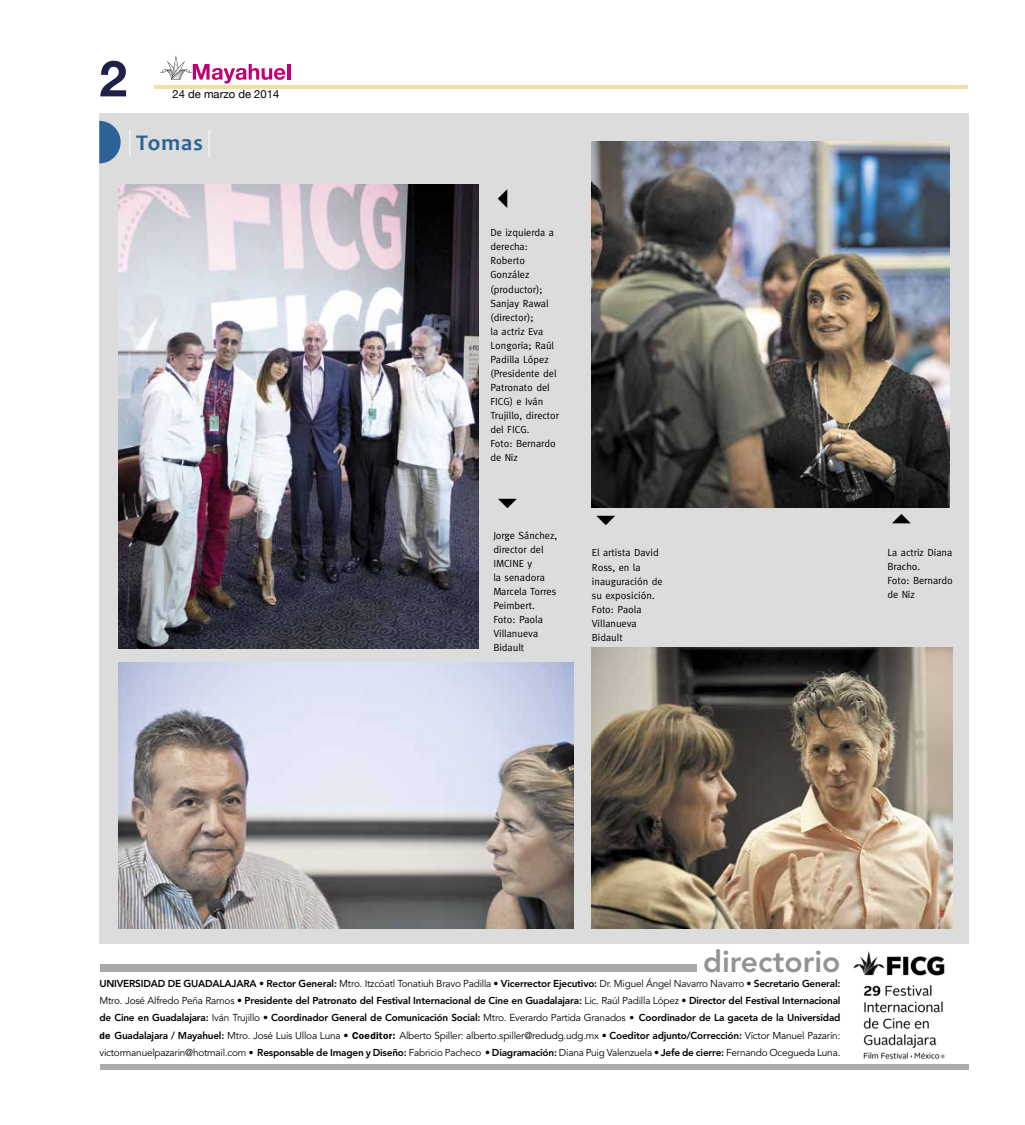
<style>
.page{position:relative;width:1025px;height:1125px;background:#fff}
.page>*{position:absolute;margin:0;border:0;box-sizing:border-box;transform-origin:0 0}
.t1{font:700 50px "Helvetica Neue";color:#1f204a}
.t2{font:800 30px "Avenir";color:#939393}
.t3{font:700 22.5px "Candara";color:#2c6295}
.t4{font:11.25px "Helvetica Neue";color:#000}
.t5{font:10.25px/14.1px "Meta Normal";color:#000}
.t6{font:800 10px/17.4px "Avenir";letter-spacing:-.02em;color:#000;text-align:justify}
.s1{font-weight:400}
.s2{font-family:"Franklin Gothic";font-weight:600}
</style>
<div class="page">
<hr style="left:154px;top:85px;width:813px;height:3px;background:#f0e0a3">
<hr style="left:287px;top:64px;width:3px;height:16px;background:#c00078">
<svg style="left:160px;top:55px;width:125px;height:29px"></svg>
<div style="left:99px;top:114px;width:869px;height:830px;background:#dcdcdc"></div>
<div style="left:100px;top:964px;width:596px;height:8px;background:#aaa"></div>
<div style="left:100px;top:1065px;width:868px;height:5px;background:#aaa"></div>
<img style="left:853px;top:951px;width:92px;height:108px">
<svg style="left:99px;top:121px;width:22px;height:42px"></svg>
<svg style="left:129px;top:130px;width:1px;height:27px"></svg>
<svg style="left:209px;top:130px;width:1px;height:27px"></svg>
<img style="left:591px;top:142px;width:357px;height:366px">
<img style="left:119px;top:662px;width:454px;height:267px">
<img style="left:119px;top:184px;width:359px;height:464px">
<img style="left:591px;top:648px;width:360px;height:281px">
<h1 class="t1" style="left:99px;top:39px;width:29px">2</h1>
<p class="t4" style="left:172px;top:86px;width:108px">24 de marzo de 2014</p>
<h3 class="t3" style="left:136px;top:128px;width:68px">Tomas</h3>
<p class="t5" style="left:490px;top:226px;width:70px">De izquierda a derecha:<br>Roberto<br>González (productor);<br>Sanjay Rawal (director);<br>la actriz Eva<br>Longoria; Raúl<br>Padilla López (Presidente del<br>Patronato del<br>FICG) e Iván<br>Trujillo, director del FICG.<br>Foto: Bernardo de Niz</p>
<p class="t5" style="left:493px;top:528px;width:65px">Jorge Sánchez, director del<br>IMCINE y<br>la senadora<br>Marcela Torres<br>Peimbert.<br>Foto: Paola<br>Villanueva<br>Bidault</p>
<p class="t5" style="left:591px;top:546px;width:72px">El artista David<br>Ross, en la inauguración de su exposición.<br>Foto: Paola<br>Villanueva<br>Bidault</p>
<p class="t5" style="left:887px;top:545px;width:67px">La actriz Diana<br>Bracho.<br>Foto: Bernardo de Niz</p>
<h2 class="t2" style="left:702px;top:944px;width:139px">directorio</h2>
<p class="t6" style="left:99px;top:974px;width:742px">UNIVERSIDAD DE GUADALAJARA <span class="s1">•</span> Rector General: <span class="s1">Mtro. Itzcóatl Tonatiuh Bravo Padilla</span> <span class="s1">•</span> Vicerrector Ejecutivo: <span class="s1">Dr. Miguel Ángel Navarro Navarro</span> <span class="s1">•</span> Secretario General:<br><span class="s1">Mtro. José Alfredo Peña Ramos</span> <span class="s1">•</span> Presidente del Patronato del Festival Internacional de Cine en Guadalajara: <span class="s1">Lic. Raúl Padilla López</span> <span class="s1">•</span> Director del Festival Internacional de Cine en Guadalajara: <span class="s1">Iván Trujillo</span> <span class="s1">•</span> Coordinador General de Comunicación Social: <span class="s1">Mtro. Everardo Partida Granados</span> <span class="s2">•</span> Coordinador de La gaceta de la Universidad <span class="s2">de</span> Guadalajara / Mayahuel: <span class="s1">Mtro. José Luis Ulloa Luna</span> <span class="s1">•</span> <span class="s2">Coeditor:</span> <span class="s1">Alberto Spiller: alberto.spiller@redudg.udg.mx •</span> Coeditor adjunto/Corrección: <span class="s1">Víctor Manuel Pazarín: victormanuelpazarin@hotmail.com</span> <span class="s2">•</span> Responsable de Imagen y Diseño: <span class="s1">Fabricio Pacheco •</span> Diagramación: <span class="s1">Diana Puig Valenzuela •</span> Jefe de cierre: <span class="s1">Fernando Ocegueda Luna</span><span class="s1">.</span></p>
</div>
